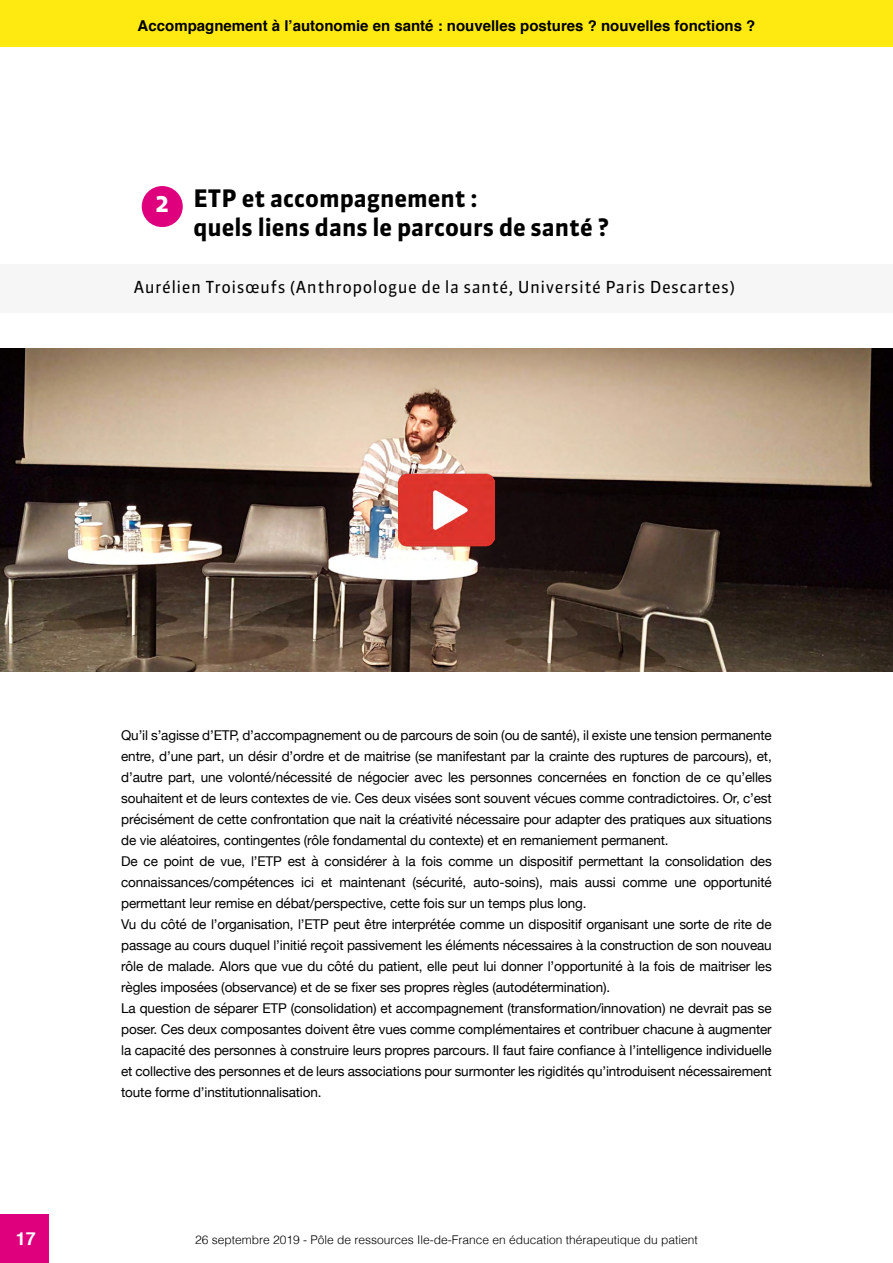
<style>
.page{position:relative;width:893px;height:1263px;background:#fff}
.page>*{position:absolute;margin:0;border:0;box-sizing:border-box;transform-origin:0 0}
.t1{font:700 24px/28.8px "Sanuk";color:#000}
.t2{font:700 24px "Sanuk";color:#fff}
.t3{font:700 18px "Helvetica";color:#fff}
.t4{font:16.5px "Sanuk";letter-spacing:.03em;color:#000}
.t5{font:700 15px "Helvetica";color:#000}
.t6{font:13.5px/21px "Helvetica Neue";letter-spacing:-.01em;color:#000}
.t7{font:300 12px "Helvetica";color:#000}
</style>
<div class="page">
<div style="left:0;top:0;width:893px;height:47px;background:#feea11"></div>
<div style="left:0;top:1214px;width:49px;height:49px;background:#df007e"></div>
<div style="left:0;top:264px;width:893px;height:49px;background:#f6f6f6"></div>
<img style="left:0;top:349px;width:893px;height:323px">
<div style="left:142px;top:186px;width:41px;height:41px;background:#df007e;border-radius:50%"></div>
<img style="left:399px;top:463px;width:95px;height:95px">
<p class="t5" style="left:138px;top:14px;width:619px">Accompagnement à l’autonomie en santé : nouvelles postures ? nouvelles fonctions ?</p>
<h1 class="t1" style="left:193px;top:184px;width:417px">ETP et accompagnement :<br>quels liens dans le parcours de santé ?</h1>
<p class="t4" style="left:134px;top:277px;width:603px">Aurélien Troisœufs (Anthropologue de la santé, Université Paris Descartes)</p>
<h1 class="t2" style="left:155px;top:189px;width:16px">2</h1>
<p class="t6" style="left:121px;top:725px;width:652px">Qu’il s’agisse d’ETP, d’accompagnement ou de parcours de soin (ou de santé), il existe une tension permanente entre, d’une part, un désir d’ordre et de maitrise (se manifestant par la crainte des ruptures de parcours), et, d’autre part, une volonté/nécessité de négocier avec les personnes concernées en fonction de ce qu’elles souhaitent et de leurs contextes de vie. Ces deux visées sont souvent vécues comme contradictoires. Or, c’est précisément de cette confrontation que nait la créativité nécessaire pour adapter des pratiques aux situations de vie aléatoires, contingentes (rôle fondamental du contexte) et en remaniement permanent.<br>De ce point de vue, l’ETP est à considérer à la fois comme un dispositif permettant la consolidation des connaissances/compétences ici et maintenant (sécurité, auto-soins), mais aussi comme une opportunité permettant leur remise en débat/perspective, cette fois sur un temps plus long.<br>Vu du côté de l’organisation, l’ETP peut être interprétée comme un dispositif organisant une sorte de rite de passage au cours duquel l’initié reçoit passivement les éléments nécessaires à la construction de son nouveau rôle de malade. Alors que vue du côté du patient, elle peut lui donner l’opportunité à la fois de maitriser les règles imposées (observance) et de se fixer ses propres règles (autodétermination).<br>La question de séparer ETP (consolidation) et accompagnement (transformation/innovation) ne devrait pas se poser. Ces deux composantes doivent être vues comme complémentaires et contribuer chacune à augmenter la capacité des personnes à construire leurs propres parcours. Il faut faire confiance à l’intelligence individuelle et collective des personnes et de leurs associations pour surmonter les rigidités qu’introduisent nécessairement toute forme d’institutionnalisation.</p>
<h2 class="t3" style="left:16px;top:1224px;width:22px">17</h2>
<p class="t7" style="left:195px;top:1230px;width:504px">26 septembre 2019 - Pôle de ressources Ile-de-France en éducation thérapeutique du patient</p>
</div>
